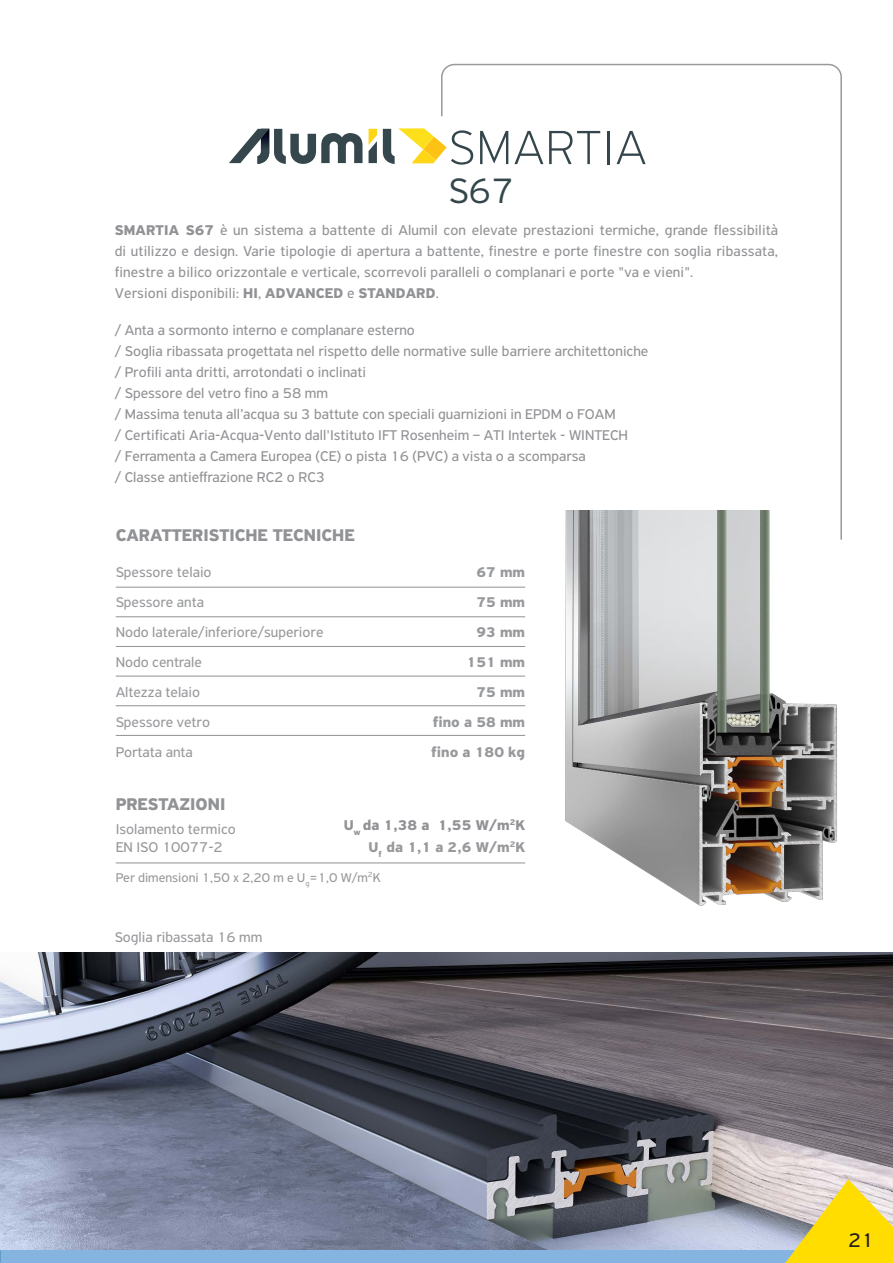
<style>
.page{position:relative;width:893px;height:1263px;background:#fff}
.page>*{position:absolute;margin:0;border:0;box-sizing:border-box;transform-origin:0 0}
.t1{font:100 51px "PF Highway Sans Pro";letter-spacing:.035em;color:#34464b}
.t2{font:300 37.5px "PF Highway Sans Pro";color:#34464b}
.t3{font:21px "PF Highway Sans Pro";color:#231f20}
.t4{font:700 18px "PF Highway Sans Pro";color:#919295}
.t5{font:15px/21px "PF Highway Sans Pro";color:#919295;text-align:justify}
.t6{font:15px "PF Highway Sans Pro";color:#98999c}
.t7{font:700 15px "PF Highway Sans Pro";color:#98999c}
.t8{font:700 15px "PF Highway Sans Pro";color:#919295}
.t9{font:13.5px "PF Highway Sans Pro";color:#98999c}
.s1{font-weight:700}
</style>
<div class="page">
<img style="left:1px;top:952px;width:892px;height:298px">
<img style="left:0;top:0;width:1px;height:1263px">
<div style="left:0;top:1250px;width:893px;height:13px;background:#86b4e0"></div>
<svg style="left:383px;top:128px;width:57px;height:36px"></svg>
<svg style="left:229px;top:129px;width:134px;height:35px"></svg>
<svg style="left:369px;top:129px;width:8px;height:34px"></svg>
<svg style="left:440px;top:63px;width:402px;height:448px"></svg>
<hr style="left:116px;top:587px;width:409px;height:1px;background:#919295">
<hr style="left:116px;top:863px;width:409px;height:1px;background:#919295">
<hr style="left:116px;top:616px;width:409px;height:1px;background:#919295">
<hr style="left:116px;top:646px;width:409px;height:1px;background:#919295">
<hr style="left:116px;top:676px;width:409px;height:1px;background:#919295">
<hr style="left:116px;top:705px;width:409px;height:1px;background:#919295">
<hr style="left:116px;top:735px;width:409px;height:1px;background:#919295">
<img style="left:565px;top:511px;width:277px;height:395px">
<svg style="left:785px;top:1179px;width:108px;height:84px;background:#ecd657"></svg>
<p class="t1" style="left:448px;top:118px;width:199px">SMARTIA</p>
<p class="t2" style="left:448px;top:169px;width:67px">S67</p>
<p class="t5" style="left:115px;top:219px;width:665px"><span class="s1">SMARTIA S67</span> è un sistema a battente di Alumil con elevate prestazioni termiche, grande flessibilità di utilizzo e design. Varie tipologie di apertura a battente, finestre e porte finestre con soglia ribassata, finestre a bilico orizzontale e verticale, scorrevoli paralleli o complanari e porte "va e vieni".</p>
<p class="t5" style="left:115px;top:282px;width:326px">Versioni disponibili: <span class="s1">HI</span>, <span class="s1">ADVANCED</span> e <span class="s1">STANDARD</span>.</p>
<p class="t5" style="left:115px;top:320px;width:302px">/ Anta a sormonto interno e complanare esterno</p>
<p class="t5" style="left:115px;top:341px;width:535px">/ Soglia ribassata progettata nel rispetto delle normative sulle barriere architettoniche</p>
<p class="t5" style="left:115px;top:362px;width:253px">/ Profili anta dritti, arrotondati o inclinati</p>
<p class="t5" style="left:115px;top:383px;width:215px">/ Spessore del vetro fino a 58 mm</p>
<p class="t5" style="left:115px;top:404px;width:502px">/ Massima tenuta all’acqua su 3 battute con speciali guarnizioni in EPDM o FOAM</p>
<p class="t5" style="left:115px;top:425px;width:515px">/ Certificati Aria-Acqua-Vento dall'Istituto IFT Rosenheim – ATI Intertek - WINTECH</p>
<p class="t5" style="left:115px;top:446px;width:473px">/ Ferramenta a Camera Europea (CE) o pista 16 (PVC) a vista o a scomparsa</p>
<p class="t5" style="left:115px;top:467px;width:212px">/ Classe antieffrazione RC2 o RC3</p>
<p class="t4" style="left:116px;top:524px;width:240px">CARATTERISTICHE TECNICHE</p>
<p class="t6" style="left:116px;top:563px;width:97px">Spessore telaio</p>
<p class="t6" style="left:116px;top:593px;width:90px">Spessore anta</p>
<p class="t6" style="left:116px;top:623px;width:209px">Nodo laterale/inferiore/superiore</p>
<p class="t6" style="left:116px;top:653px;width:88px">Nodo centrale</p>
<p class="t6" style="left:116px;top:683px;width:86px">Altezza telaio</p>
<p class="t6" style="left:116px;top:713px;width:96px">Spessore vetro</p>
<p class="t6" style="left:116px;top:743px;width:79px">Portata anta</p>
<p class="t4" style="left:116px;top:794px;width:111px">PRESTAZIONI</p>
<p class="t7" style="left:476px;top:563px;width:50px">67 mm</p>
<p class="t7" style="left:476px;top:593px;width:50px">75 mm</p>
<p class="t7" style="left:476px;top:623px;width:50px">93 mm</p>
<p class="t7" style="left:467px;top:653px;width:60px">151 mm</p>
<p class="t7" style="left:476px;top:683px;width:50px">75 mm</p>
<p class="t7" style="left:433px;top:713px;width:94px">fino a 58 mm</p>
<p class="t7" style="left:431px;top:743px;width:95px">fino a 180 kg</p>
<p class="t8" style="left:344px;top:816px;width:183px">U<sub>w</sub> da 1,38 a 1,55 W/m<sup>2</sup>K</p>
<p class="t6" style="left:116px;top:821px;width:121px">Isolamento termico</p>
<p class="t6" style="left:116px;top:839px;width:109px">EN ISO 10077-2</p>
<p class="t7" style="left:368px;top:838px;width:158px">U<sub>f</sub> da 1,1 a 2,6 W/m<sup>2</sup>K</p>
<p class="t9" style="left:116px;top:869px;width:267px">Per dimensioni 1,50 x 2,20 m e U<sub>g</sub>=1,0 W/m<sup>2</sup>K</p>
<p class="t6" style="left:115px;top:928px;width:149px">Soglia ribassata 16 mm</p>
<p class="t3" style="left:848px;top:1227px;width:27px">21</p>
</div>
